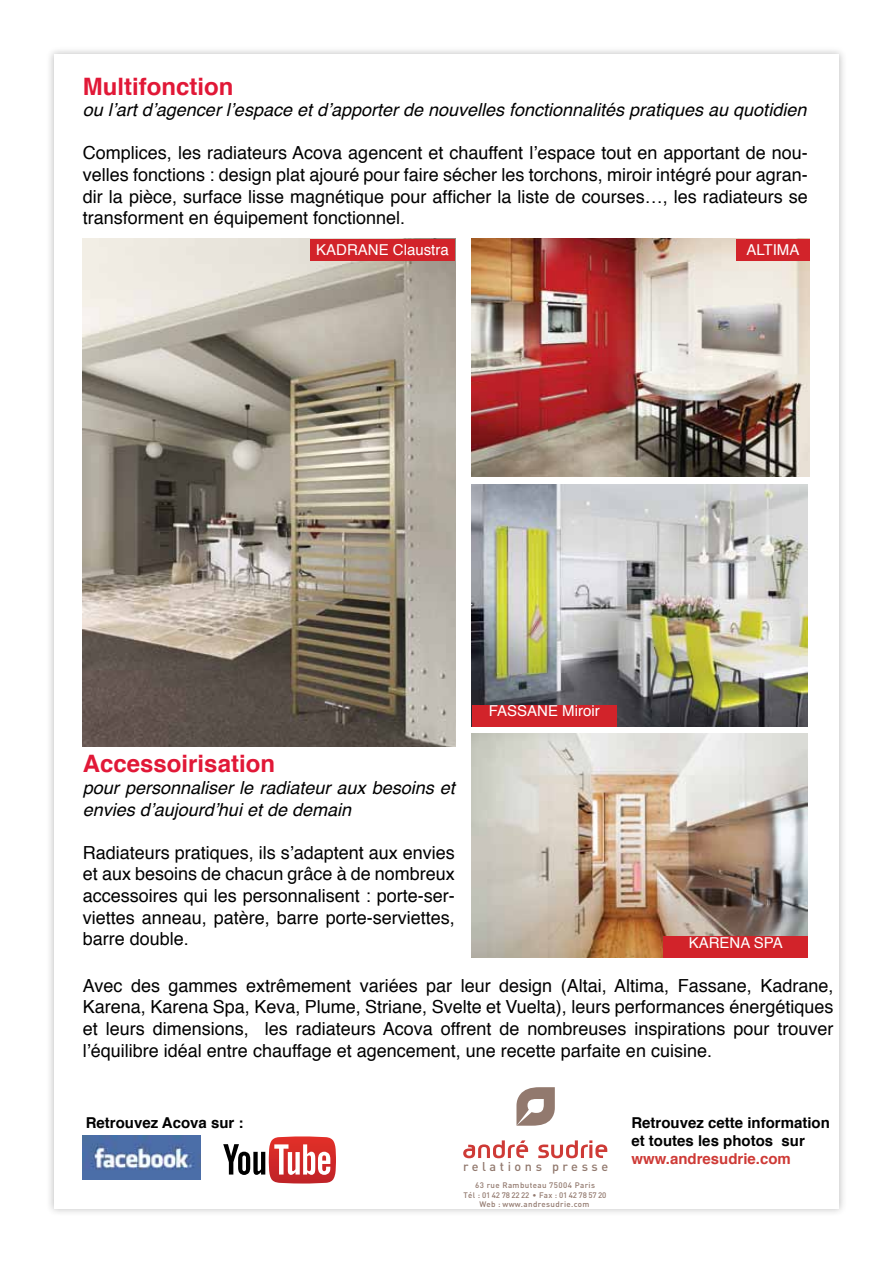
<style>
.page{position:relative;width:893px;height:1263px;background:#fff}
.page>*{position:absolute;margin:0;border:0;box-sizing:border-box;transform-origin:0 0}
.t1{font:700 24px "Helvetica";color:#e11837}
.t2{font:18px/21.6px "Helvetica";color:#000;text-align:justify}
.t3{font:italic 18px/21.6px "Helvetica";color:#000}
.t4{font:700 15px/18px "Helvetica";color:#000}
.t5{font:15px "Helvetica";color:#fff}
.t6{font:700 15px "Helvetica";color:#ce3a36}
.t7{font:500 12.6px "DIN";letter-spacing:.28em;color:#92796e}
.t8{font:500 7.95px/9.9px "DIN";letter-spacing:.05em;color:#92796e;text-align:center}
</style>
<div class="page">
<div style="left:46px;top:46px;width:801px;height:1171px;background:#000;opacity:.25"></div>
<div style="left:54px;top:54px;width:785px;height:1155px;background:#fff"></div>
<img style="left:472px;top:238px;width:337px;height:239px">
<img style="left:472px;top:485px;width:336px;height:241px">
<img style="left:472px;top:734px;width:336px;height:223px">
<img style="left:83px;top:238px;width:372px;height:508px">
<svg style="left:516px;top:1087px;width:39px;height:39px"></svg>
<svg style="left:463px;top:1140px;width:65px;height:18px"></svg>
<svg style="left:538px;top:1140px;width:69px;height:18px"></svg>
<img style="left:83px;top:1135px;width:118px;height:45px">
<svg style="left:223px;top:1136px;width:113px;height:47px"></svg>
<div style="left:310px;top:239px;width:145px;height:21px;background:#d2232a"></div>
<div style="left:736px;top:239px;width:73px;height:21px;background:#d2232a"></div>
<div style="left:472px;top:705px;width:145px;height:21px;background:#d2232a"></div>
<div style="left:663px;top:936px;width:145px;height:22px;background:#d2232a"></div>
<h1 class="t1" style="left:83px;top:67px;width:152px">Multifonction</h1>
<p class="t3" style="left:83px;top:99px;width:725px">ou l’art d’agencer l’espace et d’apporter de nouvelles fonctionnalités pratiques au quotidien</p>
<p class="t2" style="left:83px;top:143px;width:726px">Complices, les radiateurs Acova agencent et chauffent l’espace tout en apportant de nou&shy;velles fonctions : design plat ajouré pour faire sécher les torchons, miroir intégré pour agran&shy;dir la pièce, surface lisse magnétique pour afficher la liste de courses…, les radiateurs se transforment en équipement fonctionnel.</p>
<p class="t5" style="left:316px;top:239px;width:134px">KADRANE Claustra</p>
<p class="t5" style="left:746px;top:239px;width:55px">ALTIMA</p>
<p class="t5" style="left:489px;top:700px;width:112px">FASSANE Miroir</p>
<h1 class="t1" style="left:83px;top:744px;width:194px">Accessoirisation</h1>
<p class="t3" style="left:83px;top:777px;width:374px">pour personnaliser le radiateur aux besoins et envies d’aujourd’hui et de demain</p>
<p class="t2" style="left:83px;top:842px;width:374px">Radiateurs pratiques, ils s’adaptent aux envies et aux besoins de chacun grâce à de nombreux accessoires qui les personnalisent : porte-ser&shy;viettes anneau, patère, barre porte-serviettes, barre double.</p>
<p class="t2" style="left:83px;top:975px;width:752px">Avec des gammes extrêmement variées par leur design (Altai, Altima, Fassane, Kadrane, Karena, Karena Spa, Keva, Plume, Striane, Svelte et Vuelta), leurs performances énergétiques et leurs dimensions, les radiateurs Acova offrent de nombreuses inspirations pour trouver l’équilibre idéal entre chauffage et agencement, une recette parfaite en cuisine.</p>
<p class="t5" style="left:689px;top:931px;width:95px">KARENA SPA</p>
<p class="t4" style="left:86px;top:1113px;width:159px">Retrouvez Acova sur :</p>
<p class="t4" style="left:631px;top:1113px;width:200px">Retrouvez cette information et toutes les photos sur</p>
<p class="t6" style="left:631px;top:1146px;width:161px">www.andresudrie.com</p>
<p class="t7" style="left:463px;top:1158px;width:147px">relations presse</p>
<p class="t8" style="left:463px;top:1180px;width:144px">63 rue Rambuteau 75004 Paris<br>Tél : 01 42 78 22 22 • Fax : 01 42 78 57 20</p>
<p class="t8" style="left:480px;top:1199px;width:111px">Web : www.andresudrie.com</p>
</div>
